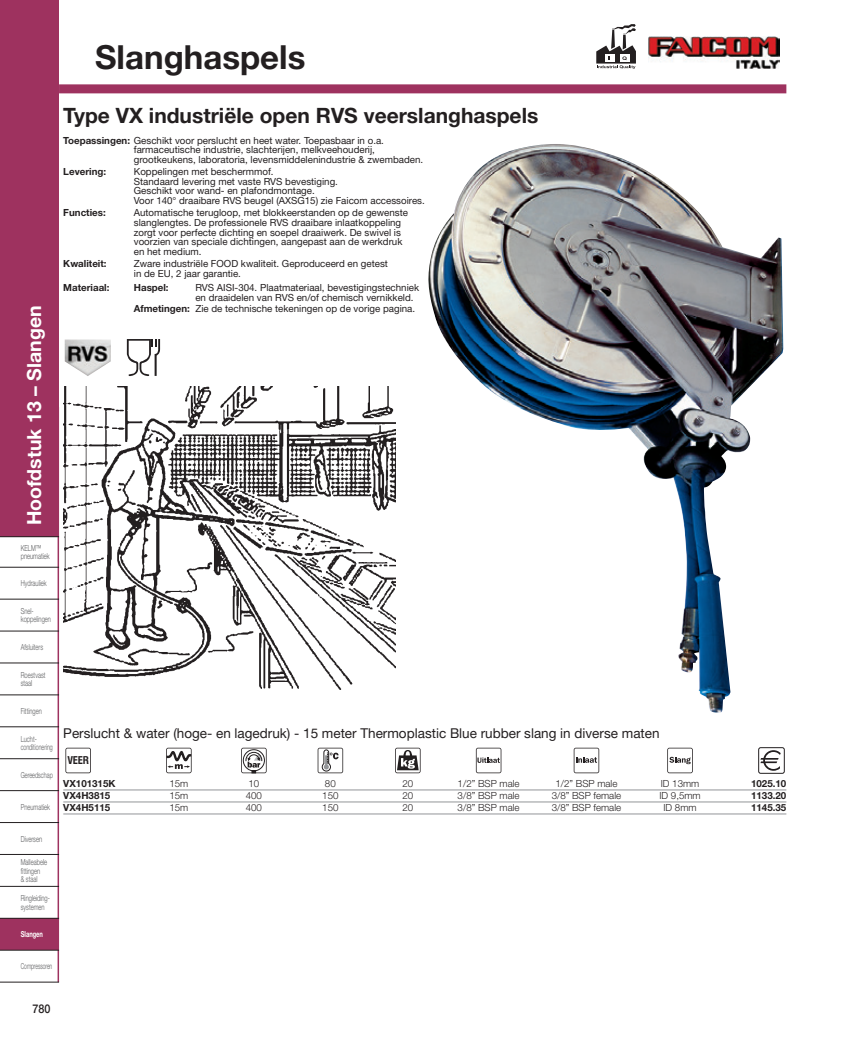
<style>
.page{position:relative;width:850px;height:1047px;background:#fff}
.page>*{position:absolute;margin:0;border:0;box-sizing:border-box;transform-origin:0 0}
.t1{font:700 33px "Helvetica Neue";color:#231f20}
.t2{font:700 21px "Helvetica Neue";color:#231f20}
.t3{font:700 19.5px "Helvetica Neue";color:#fff}
.t4{font:13.5px "Helvetica Neue";color:#231f20}
.t5{font:500 12px "Helvetica Neue";color:#231f20;scale:.9 1}
.t6{font:700 condensed 10.5px "Swiss 721 BT";color:#231f20}
.t7{font:9.75px/9.8px "Helvetica Neue";color:#231f20}
.t8{font:300 9.75px "Helvetica Neue";color:#231f20}
.t9{font:700 9.75px "Helvetica Neue";color:#231f20}
.t10{font:300 8.25px/8.2px "Helvetica Neue";color:#57585a;scale:.7 1}
.t11{font:300 8.25px "Helvetica Neue";color:#57585a;scale:.6 1}
.t12{font:300 8.25px "Helvetica Neue";color:#57585a;scale:.67 1}
.t13{font:700 8.25px "Helvetica Neue";color:#fff;scale:.7 1}
.s1{font-weight:700}
</style>
<div class="page">
<hr style="left:58px;top:407px;width:1px;height:574px;background:#9e325f">
<div style="left:59px;top:84px;width:727px;height:9px;background:#9e325f"></div>
<div style="left:0;top:918px;width:59px;height:31px;background:#9e325f"></div>
<div style="left:0;top:0;width:59px;height:536px;background:#9e325f"></div>
<hr style="left:0;top:536px;width:59px;height:1px;background:#231f20">
<hr style="left:0;top:566px;width:59px;height:1px;background:#231f20">
<hr style="left:0;top:598px;width:59px;height:1px;background:#231f20">
<hr style="left:0;top:630px;width:59px;height:1px;background:#231f20">
<hr style="left:0;top:662px;width:59px;height:1px;background:#231f20">
<hr style="left:0;top:694px;width:59px;height:1px;background:#231f20">
<hr style="left:0;top:726px;width:59px;height:1px;background:#231f20">
<hr style="left:0;top:758px;width:59px;height:1px;background:#231f20">
<hr style="left:0;top:790px;width:59px;height:1px;background:#231f20">
<hr style="left:0;top:822px;width:59px;height:1px;background:#231f20">
<hr style="left:0;top:853px;width:59px;height:1px;background:#231f20">
<hr style="left:0;top:885px;width:59px;height:1px;background:#231f20">
<hr style="left:0;top:917px;width:59px;height:1px;background:#231f20">
<hr style="left:0;top:949px;width:59px;height:1px;background:#231f20">
<hr style="left:0;top:981px;width:59px;height:1px;background:#231f20">
<img style="left:428px;top:144px;width:355px;height:568px">
<hr style="left:63px;top:789px;width:723px;height:1px;background:#939598">
<hr style="left:63px;top:801px;width:723px;height:1px;background:#939598">
<hr style="left:63px;top:813px;width:723px;height:1px;background:#939598">
<svg style="left:65px;top:747px;width:26px;height:26px"></svg>
<svg style="left:166px;top:747px;width:26px;height:26px"></svg>
<svg style="left:241px;top:747px;width:26px;height:26px"></svg>
<svg style="left:318px;top:747px;width:25px;height:26px"></svg>
<svg style="left:395px;top:747px;width:25px;height:26px"></svg>
<svg style="left:476px;top:747px;width:25px;height:26px"></svg>
<svg style="left:574px;top:747px;width:25px;height:26px"></svg>
<svg style="left:667px;top:747px;width:26px;height:26px"></svg>
<div style="left:758px;top:747px;width:26px;height:26px;border:1px solid #231f20;border-radius:2px"></div>
<svg style="left:760px;top:750px;width:20px;height:20px"></svg>
<img style="left:65px;top:339px;width:46px;height:37px">
<img style="left:649px;top:36px;width:130px;height:33px">
<svg style="left:596px;top:24px;width:40px;height:45px"></svg>
<svg style="left:127px;top:339px;width:33px;height:37px"></svg>
<img style="left:63px;top:386px;width:332px;height:304px">
<h3 class="t3" style="left:22px;top:525px;width:221px;rotate:-90deg">Hoofdstuk 13 – Slangen</h3>
<p class="t10" style="left:21px;top:543px;width:43px">KELM™ pneumatiek</p>
<p class="t10" style="left:21px;top:579px;width:39px">Hydrauliek</p>
<p class="t10" style="left:21px;top:607px;width:45px">Snel&shy;koppelingen</p>
<p class="t10" style="left:21px;top:643px;width:34px">Afsluiters</p>
<p class="t10" style="left:21px;top:670px;width:37px">Roestvast staal</p>
<p class="t10" style="left:21px;top:706px;width:32px">Fittingen</p>
<p class="t10" style="left:21px;top:734px;width:47px">Lucht&shy;conditionering</p>
<p class="t12" style="left:21px;top:769px;width:49px">Gereedschap</p>
<p class="t10" style="left:21px;top:802px;width:43px">Pneumatiek</p>
<p class="t10" style="left:21px;top:834px;width:32px">Diversen</p>
<p class="t10" style="left:21px;top:858px;width:39px">Malleabele fittingen<br>&amp; staal</p>
<p class="t10" style="left:21px;top:894px;width:43px">Ringleiding&shy;systemen</p>
<p class="t13" style="left:21px;top:929px;width:33px">Slangen</p>
<p class="t11" style="left:21px;top:961px;width:54px">Compressoren</p>
<h1 class="t1" style="left:95px;top:37px;width:212px">Slanghaspels</h1>
<h2 class="t2" style="left:63px;top:102px;width:476px">Type VX industriële open RVS veerslanghaspels</h2>
<p class="t7" style="left:134px;top:135px;width:291px;text-indent:-71px"><span class="s1">Toepassingen:</span> Geschikt voor perslucht en heet water. Toepasbaar in o.a. farmaceutische industrie, slachterijen, melkveehouderij, grootkeukens, laboratoria, levensmiddelenindustrie &amp; zwembaden.</p>
<p class="t9" style="left:63px;top:165px;width:44px">Levering:</p>
<p class="t7" style="left:134px;top:166px;width:292px">Koppelingen met beschermmof.<br>Standaard levering met vaste RVS bevestiging.<br>Geschikt voor wand- en plafondmontage.<br>Voor 140° draaibare RVS beugel (AXSG15) zie Faicom accessoires.</p>
<p class="t9" style="left:63px;top:206px;width:44px">Functies:</p>
<p class="t7" style="left:134px;top:207px;width:276px">Automatische terugloop, met blokkeerstanden op de gewenste slanglengtes. De professionele RVS draaibare inlaatkoppeling zorgt voor perfecte dichting en soepel draaiwerk. De swivel is voorzien van speciale dichtingen, aangepast aan de werkdruk en het medium.</p>
<p class="t9" style="left:63px;top:257px;width:45px">Kwaliteit:</p>
<p class="t7" style="left:134px;top:258px;width:256px">Zware industriële FOOD kwaliteit. Geproduceerd en getest in de EU, 2 jaar garantie.</p>
<p class="t9" style="left:63px;top:281px;width:48px">Materiaal:</p>
<p class="t9" style="left:134px;top:281px;width:36px">Haspel:</p>
<p class="t7" style="left:195px;top:282px;width:225px">RVS AISI-304. Plaatmateriaal, bevestigingstechniek en draaidelen van RVS en/of chemisch vernikkeld.</p>
<p class="t7" style="left:134px;top:304px;width:283px"><span class="s1">Afmetingen:</span> Zie de technische tekeningen op de vorige pagina.</p>
<h3 class="t4" style="left:63px;top:724px;width:598px">Perslucht &amp; water (hoge- en lagedruk) - 15 meter Thermoplastic Blue rubber slang in diverse maten</h3>
<p class="t6" style="left:67px;top:753px;width:23px">VEER</p>
<p class="t9" style="left:63px;top:777px;width:54px">VX101315K</p>
<p class="t8" style="left:169px;top:777px;width:20px">15m</p>
<p class="t8" style="left:248px;top:777px;width:12px">10</p>
<p class="t8" style="left:325px;top:777px;width:12px">80</p>
<p class="t8" style="left:402px;top:777px;width:12px">20</p>
<p class="t8" style="left:458px;top:777px;width:63px">1/2” BSP male</p>
<p class="t8" style="left:555px;top:777px;width:63px">1/2” BSP male</p>
<p class="t8" style="left:661px;top:777px;width:40px">ID 13mm</p>
<p class="t9" style="left:751px;top:777px;width:37px">1025.10</p>
<p class="t9" style="left:63px;top:789px;width:48px">VX4H3815</p>
<p class="t8" style="left:169px;top:789px;width:20px">15m</p>
<p class="t8" style="left:246px;top:789px;width:18px">400</p>
<p class="t8" style="left:322px;top:789px;width:18px">150</p>
<p class="t8" style="left:402px;top:789px;width:12px">20</p>
<p class="t8" style="left:458px;top:789px;width:63px">3/8” BSP male</p>
<p class="t8" style="left:552px;top:789px;width:71px">3/8” BSP female</p>
<p class="t8" style="left:659px;top:789px;width:43px">ID 9,5mm</p>
<p class="t9" style="left:751px;top:789px;width:37px">1133.20</p>
<p class="t9" style="left:63px;top:801px;width:48px">VX4H5115</p>
<p class="t8" style="left:169px;top:801px;width:20px">15m</p>
<p class="t8" style="left:246px;top:801px;width:18px">400</p>
<p class="t8" style="left:322px;top:801px;width:18px">150</p>
<p class="t8" style="left:402px;top:801px;width:12px">20</p>
<p class="t8" style="left:458px;top:801px;width:63px">3/8” BSP male</p>
<p class="t8" style="left:552px;top:801px;width:71px">3/8” BSP female</p>
<p class="t8" style="left:663px;top:801px;width:35px">ID 8mm</p>
<p class="t9" style="left:751px;top:801px;width:37px">1145.35</p>
<p class="t5" style="left:32px;top:1001px;width:22px">780</p>
</div>
